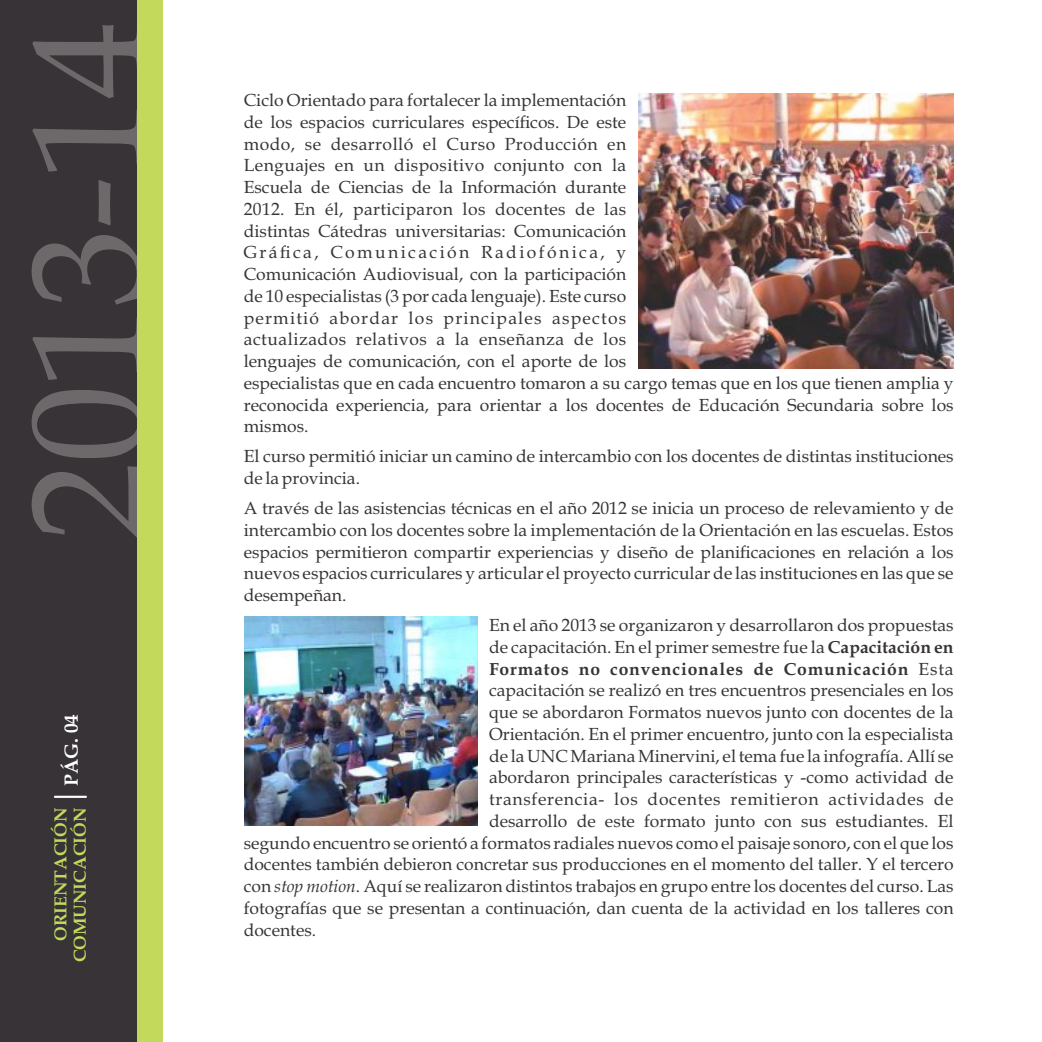
<style>
.page{position:relative;width:1042px;height:1042px;background:#fff}
.page>*{position:absolute;margin:0;border:0;box-sizing:border-box;transform-origin:0 0}
.t1{font:156.28px "Book Antiqua";color:rgb(255 255 255/.27)}
.t2{font:17.5px/21.7px "Book Antiqua";color:#383336}
.t3{font:17.5px "Book Antiqua";letter-spacing:.04em;color:#383336}
.t4{font:700 17.5px "Book Antiqua";letter-spacing:.045em;color:#383336}
.t5{font:700 17.5px/19.6px "Book Antiqua";color:#c2d95c}
.s1{font-weight:700}
.s2{font-weight:400}
.s3{font-style:italic}
</style>
<div class="page">
<div style="left:0;top:0;width:163px;height:1041px;background:#383336"></div>
<div style="left:137px;top:0;width:26px;height:1041px;background:#c2d95c"></div>
<hr style="left:54px;top:796px;width:33px;height:2px;background:#fff">
<img style="left:638px;top:93px;width:315px;height:275px">
<img style="left:245px;top:616px;width:233px;height:210px">
<h1 class="t1" style="left:28px;top:541px;width:522px;rotate:-90deg">2013-14</h1>
<p class="t5" style="left:53px;top:962px;width:250px;text-indent:21px;rotate:-90deg">ORIENTACIÓN<br>COMUNICACIÓN <sup>PÁG.</sup> <sup>04</sup></p>
<p class="t2" style="left:244px;top:91px;width:711px">Ciclo Orientado para fortalecer la implementación<br>de los espacios curriculares específicos. De este<br>modo, se desarrolló el Curso Producción en<br>Lenguajes en un dispositivo conjunto con la<br>Escuela de Ciencias de la Información durante<br>2012. En él, participaron los docentes de las<br>distintas Cátedras universitarias: Comunicación<br>Gráfica, Comunicación Radiofónica, y<br>Comunicación Audiovisual, con la participación<br>de 10 especialistas (3 por cada lenguaje). Este curso<br>permitió abordar los principales aspectos<br>actualizados relativos a la enseñanza de los<br>lenguajes de comunicación, con el aporte de los<br>especialistas que en cada encuentro tomaron a su cargo temas que en los que tienen amplia y reconocida experiencia, para orientar a los docentes de Educación Secundaria sobre los mismos.</p>
<p class="t2" style="left:244px;top:448px;width:711px">El curso permitió iniciar un camino de intercambio con los docentes de distintas instituciones de la provincia.</p>
<p class="t2" style="left:244px;top:499px;width:711px;text-align:justify">A través de las asistencias técnicas en el año 2012 se inicia un proceso de relevamiento y de intercambio con los docentes sobre la implementación de la Orientación en las escuelas. Estos espacios permitieron compartir experiencias y diseño de planificaciones en relación a los nuevos espacios curriculares y articular el proyecto curricular de las instituciones en las que se desempeñan.</p>
<p class="t2" style="left:489px;top:616px;width:466px">En el año 2013 se organizaron y desarrollaron dos propuestas</p>
<p class="t2" style="left:489px;top:638px;width:466px">de capacitación. En el primer semestre fue la <span class="s1">Capacitación en</span></p>
<p class="t4" style="left:489px;top:662px;width:466px">Formatos no convencionales de Comunicación <span class="s2">Esta</span></p>
<p class="t2" style="left:489px;top:681px;width:466px">capacitación se realizó en tres encuentros presenciales en los</p>
<p class="t2" style="left:489px;top:703px;width:466px">que se abordaron Formatos nuevos junto con docentes de la</p>
<p class="t2" style="left:489px;top:725px;width:466px">Orientación. En el primer encuentro, junto con la especialista</p>
<p class="t2" style="left:489px;top:747px;width:466px">de la UNC Mariana Minervini, el tema fue la infografía. Allí se</p>
<p class="t2" style="left:489px;top:768px;width:466px">abordaron principales características y -como actividad de</p>
<p class="t3" style="left:489px;top:792px;width:466px">transferencia- los docentes remitieron actividades de</p>
<p class="t2" style="left:489px;top:812px;width:466px">desarrollo de este formato junto con sus estudiantes. El</p>
<p class="t2" style="left:244px;top:834px;width:711px">segundo encuentro se orientó a formatos radiales nuevos como el paisaje sonoro, con el que los</p>
<p class="t2" style="left:244px;top:855px;width:711px">docentes también debieron concretar sus producciones en el momento del taller. Y el tercero</p>
<p class="t2" style="left:244px;top:877px;width:711px">con <span class="s3">stop motion</span>. Aquí se realizaron distintos trabajos en grupo entre los docentes del curso. Las</p>
<p class="t2" style="left:244px;top:899px;width:711px">fotografías que se presentan a continuación, dan cuenta de la actividad en los talleres con</p>
<p class="t2" style="left:244px;top:921px;width:74px">docentes.</p>
</div>
